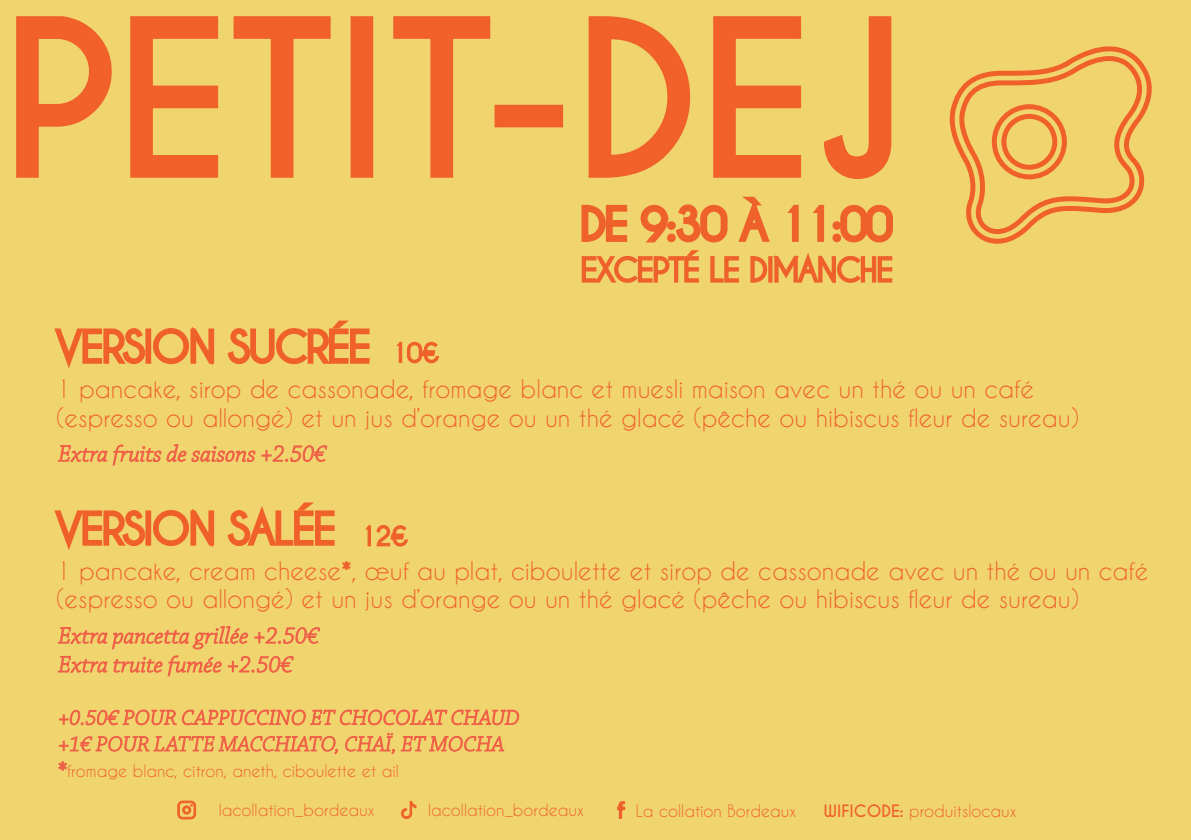
<style>
.page{position:relative;width:1191px;height:840px;background:#fff}
.page>*{position:absolute;margin:0;border:0;box-sizing:border-box;transform-origin:0 0}
.t1{font:700 204px "Caviar Dreams";color:#f26129}
.t2{font:24px/28.8px "Caviar Dreams";color:#ef612b}
.t3{font:16px "Caviar Dreams";color:#ef612b}
.s1{font-weight:700}
.s2{font-family:"Chaparral Pro";font-weight:700;font-size:22px;color:#ef6047}
</style>
<div class="page">
<div style="left:0;top:0;width:1191px;height:839px;background:#f0d56f"></div>
<svg style="left:16px;top:16px;width:96px;height:162px"></svg>
<svg style="left:130px;top:16px;width:89px;height:162px"></svg>
<svg style="left:233px;top:16px;width:98px;height:162px"></svg>
<div style="left:350px;top:16px;width:23px;height:162px;border:2px solid #f0612a"></div>
<svg style="left:393px;top:16px;width:98px;height:162px"></svg>
<div style="left:494px;top:105px;width:69px;height:22px;border:2px solid #f0612a"></div>
<svg style="left:588px;top:16px;width:103px;height:162px"></svg>
<svg style="left:713px;top:16px;width:88px;height:162px"></svg>
<svg style="left:824px;top:16px;width:68px;height:163px"></svg>
<svg style="left:54px;top:326px;width:161px;height:42px"></svg>
<svg style="left:227px;top:320px;width:143px;height:45px"></svg>
<svg style="left:581px;top:196px;width:312px;height:88px"></svg>
<svg style="left:949px;top:46px;width:203px;height:198px"></svg>
<svg style="left:57px;top:444px;width:271px;height:22px"></svg>
<svg style="left:396px;top:341px;width:44px;height:23px"></svg>
<svg style="left:54px;top:508px;width:161px;height:42px"></svg>
<svg style="left:227px;top:502px;width:108px;height:44px"></svg>
<svg style="left:57px;top:626px;width:264px;height:51px"></svg>
<svg style="left:365px;top:525px;width:43px;height:22px"></svg>
<svg style="left:59px;top:709px;width:460px;height:46px"></svg>
<svg style="left:58px;top:761px;width:9px;height:9px"></svg>
<svg style="left:401px;top:800px;width:15px;height:19px"></svg>
<svg style="left:617px;top:801px;width:8px;height:17px"></svg>
<svg style="left:177px;top:800px;width:19px;height:19px"></svg>
<h1 class="t1" style="left:2px;top:-24px;width:905px">PETIT-DEJ</h1>
<p class="t2" style="left:56px;top:373px;width:1024px">1 pancake, sirop de cassonade, fromage blanc et muesli maison avec un thé ou un café (espresso ou allongé) et un jus d’orange ou un thé glacé (pêche ou hibiscus fleur de sureau)</p>
<p class="t2" style="left:56px;top:555px;width:1093px">1 pancake, cream cheese<span class="s1">*</span>, œuf au plat, ciboulette et sirop de cassonade avec un thé ou un café (espresso ou allongé) et un jus d’orange ou un thé glacé (pêche ou hibiscus fleur de sureau)</p>
<p class="t3" style="left:58px;top:761px;width:342px"><span class="s2">*</span>fromage blanc, citron, aneth, ciboulette et ail</p>
<p class="t3" style="left:219px;top:800px;width:157px">lacollation_bordeaux</p>
<p class="t3" style="left:428px;top:800px;width:157px">lacollation_bordeaux</p>
<p class="t3" style="left:636px;top:800px;width:162px">La collation Bordeaux</p>
<p class="t3" style="left:824px;top:800px;width:194px"><span class="s1">WIFICODE:</span> produitslocaux</p>
</div>
